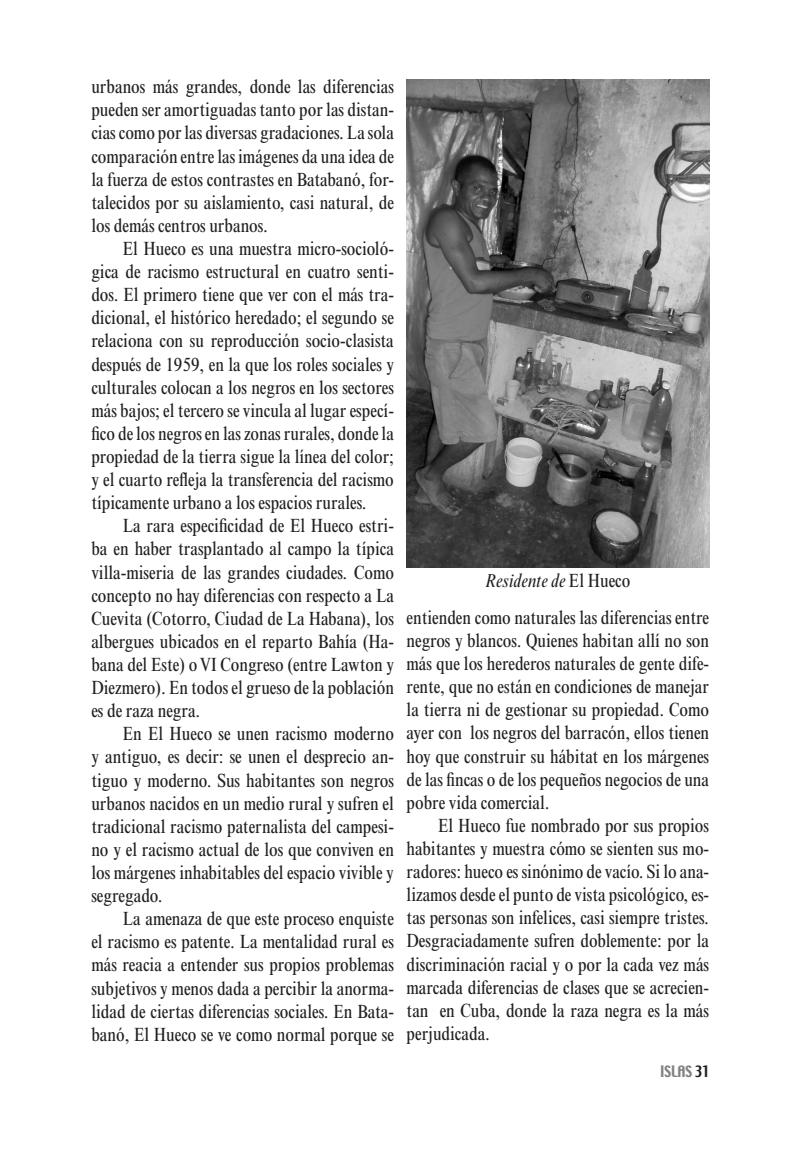
<style>
.page{position:relative;width:788px;height:1166px;background:#fff}
.page>*{position:absolute;margin:0;border:0;box-sizing:border-box;transform-origin:0 0}
.PárrafoArtículos{font:condensed 19.25px/23.1px "Times New Roman";letter-spacing:-.005em;color:#231f20;text-align:justify}
.PieDeFotos{font:italic condensed 19.25px "Times New Roman";letter-spacing:-.005em;color:#231f20}
.t1{font:14px "Techno";letter-spacing:-.005em;color:#808285}
.s1{font-style:normal}
.s2{color:#231f20}
</style>
<div class="page">
<img style="left:406px;top:79px;width:303px;height:488px">
<p class="PárrafoArtículos" style="left:91px;top:75px;width:304px">urbanos más grandes, donde las diferencias pueden ser amortiguadas tanto por las distan&shy;cias como por las diversas gradaciones. La sola comparación entre las imágenes da una idea de la fuerza de estos contrastes en Batabanó, for&shy;talecidos por su aislamiento, casi natural, de los demás centros urbanos.</p>
<p class="PárrafoArtículos" style="left:91px;top:237px;width:304px;text-indent:31px">El Hueco es una muestra micro-socioló&shy;gica de racismo estructural en cuatro senti&shy;dos. El primero tiene que ver con el más tra&shy;dicional, el histórico heredado; el segundo se relaciona con su reproducción socio-clasista después de 1959, en la que los roles sociales y culturales colocan a los negros en los sectores más bajos; el tercero se vincula al lugar especí&shy;fico de los negros en las zonas rurales, donde la propiedad de la tierra sigue la línea del color; y el cuarto refleja la transferencia del racismo típicamente urbano a los espacios rurales.</p>
<p class="PárrafoArtículos" style="left:91px;top:514px;width:304px;text-indent:31px">La rara especificidad de El Hueco estri&shy;ba en haber trasplantado al campo la típica villa-miseria de las grandes ciudades. Como concepto no hay diferencias con respecto a La Cuevita (Cotorro, Ciudad de La Habana), los albergues ubicados en el reparto Bahía (Ha&shy;bana del Este) o VI Congreso (entre Lawton y Diezmero). En todos el grueso de la población es de raza negra.</p>
<p class="PárrafoArtículos" style="left:91px;top:722px;width:304px;text-indent:31px">En El Hueco se unen racismo moderno y antiguo, es decir: se unen el desprecio an&shy;tiguo y moderno. Sus habitantes son negros urbanos nacidos en un medio rural y sufren el tradicional racismo paternalista del campesi&shy;no y el racismo actual de los que conviven en los márgenes inhabitables del espacio vivible y segregado.</p>
<p class="PárrafoArtículos" style="left:91px;top:907px;width:304px;text-indent:31px">La amenaza de que este proceso enquiste el racismo es patente. La mentalidad rural es más reacia a entender sus propios problemas subjetivos y menos dada a percibir la anorma&shy;lidad de ciertas diferencias sociales. En Bata&shy;banó, El Hueco se ve como normal porque se</p>
<p class="PieDeFotos" style="left:485px;top:570px;width:146px">Residente de <span class="s1">El Hueco</span></p>
<p class="PárrafoArtículos" style="left:406px;top:606px;width:304px">entienden como naturales las diferencias entre negros y blancos. Quienes habitan allí no son más que los herederos naturales de gente dife&shy;rente, que no están en condiciones de manejar la tierra ni de gestionar su propiedad. Como ayer con los negros del barracón, ellos tienen hoy que construir su hábitat en los márgenes de las fincas o de los pequeños negocios de una pobre vida comercial.</p>
<p class="PárrafoArtículos" style="left:406px;top:814px;width:304px;text-indent:32px">El Hueco fue nombrado por sus propios habitantes y muestra cómo se sienten sus mo&shy;radores: hueco es sinónimo de vacío. Si lo ana&shy;lizamos desde el punto de vista psicológico, es&shy;tas personas son infelices, casi siempre tristes.<br>Desgraciadamente sufren doblemente: por la discriminación racial y o por la cada vez más marcada diferencias de clases que se acrecien&shy;tan en Cuba, donde la raza negra es la más perjudicada.</p>
<p class="t1" style="left:660px;top:1061px;width:51px">ISLAS <span class="s2">31</span></p>
</div>
